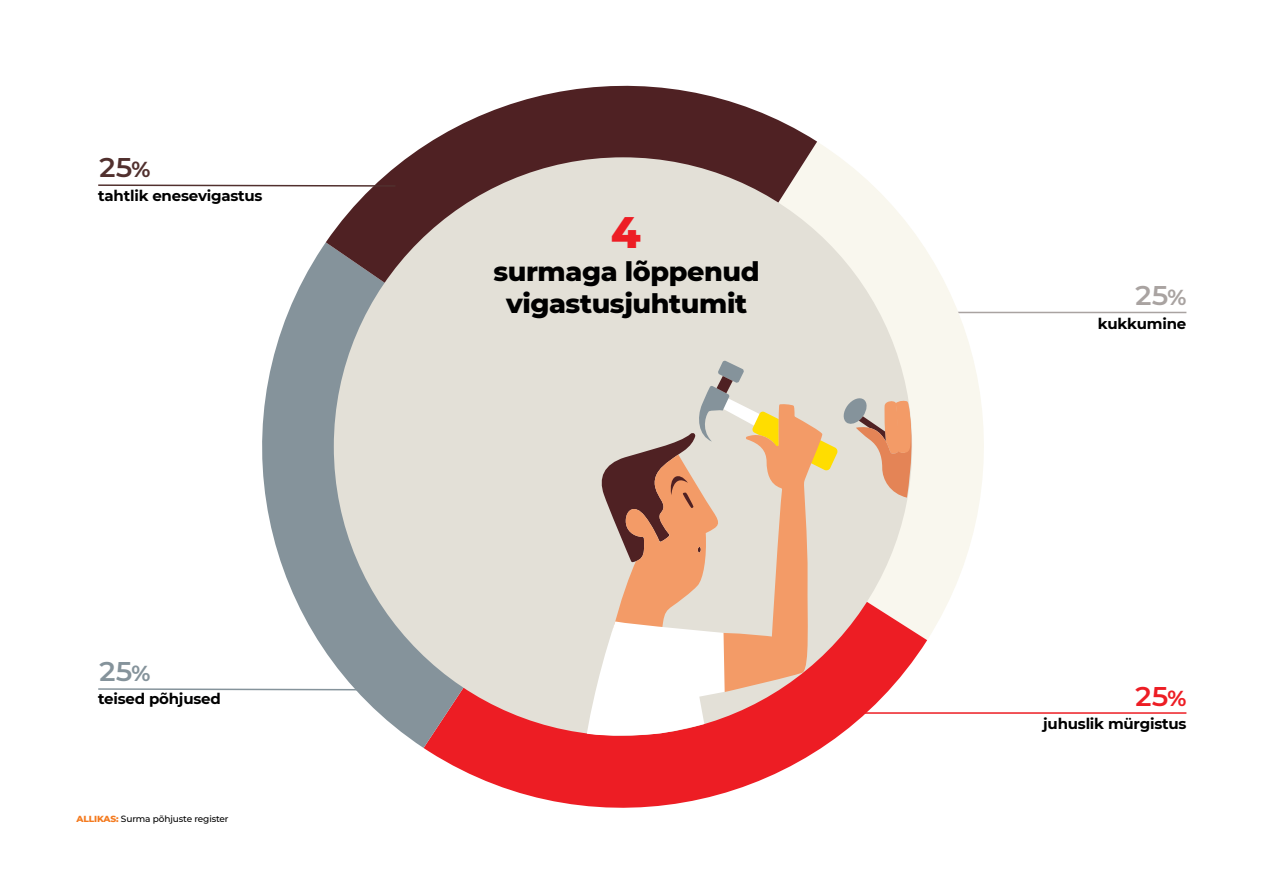
<style>
.page{position:relative;width:1263px;height:893px;background:#fff}
.page>*{position:absolute;margin:0;border:0;box-sizing:border-box;transform-origin:0 0}
.t1{font:800 45px "Montserrat";color:#ed1d24}
.t2{font:800 27px/32.4px "Montserrat";letter-spacing:-.015em;color:#000;text-align:center}
.t3{font:600 27px "Montserrat";color:#a9a3a1}
.t4{font:600 27px "Montserrat";color:#ed1d24}
.t5{font:600 27px "Montserrat";color:#51302e}
.t6{font:600 27px "Montserrat";color:#85939b}
.t7{font:700 15px "Montserrat";letter-spacing:-.015em;color:#000}
.t8{font:500 9px "Montserrat";letter-spacing:-.015em;color:#000}
.s1{font-weight:700;font-size:21.6px}
.s2{font-weight:800;color:#f47b20}
</style>
<div class="page">
<hr style="left:944px;top:312px;width:242px;height:1px;background:#a9a3a1">
<svg style="left:817px;top:142px;width:217px;height:498px"></svg>
<svg style="left:424px;top:446px;width:503px;height:362px"></svg>
<svg style="left:262px;top:242px;width:361px;height:506px;fill:#85939b"></svg>
<svg style="left:326px;top:85px;width:491px;height:361px;fill:#4f2123"></svg>
<div style="left:334px;top:157px;width:578px;height:579px;background:#e3e0d7;border-radius:50%"></div>
<svg style="left:587px;top:360px;width:326px;height:378px"></svg>
<svg style="left:98px;top:687px;width:284px;height:4px"></svg>
<hr style="left:846px;top:712px;width:340px;height:2px;background:#ed1d24">
<svg style="left:98px;top:184px;width:299px;height:3px"></svg>
<h2 class="t5" style="left:98px;top:149px;width:54px">25<span class="s1">%</span></h2>
<p class="t7" style="left:98px;top:185px;width:166px">tahtlik enesevigastus</p>
<h2 class="t6" style="left:98px;top:652px;width:54px">25<span class="s1">%</span></h2>
<p class="t7" style="left:98px;top:688px;width:124px">teised põhjused</p>
<p class="t8" style="left:77px;top:813px;width:154px"><span class="s2">ALLIKAS:</span> Surma põhjuste register</p>
<h1 class="t1" style="left:611px;top:199px;width:33px">4</h1>
<h2 class="t2" style="left:493px;top:253px;width:268px">surmaga lõppenud vigastusjuhtumit</h2>
<h2 class="t3" style="left:1134px;top:276px;width:54px">25<span class="s1">%</span></h2>
<p class="t7" style="left:1098px;top:312px;width:90px">kukkumine</p>
<h2 class="t4" style="left:1134px;top:677px;width:54px">25<span class="s1">%</span></h2>
<p class="t7" style="left:1043px;top:713px;width:145px">juhuslik mürgistus</p>
</div>
